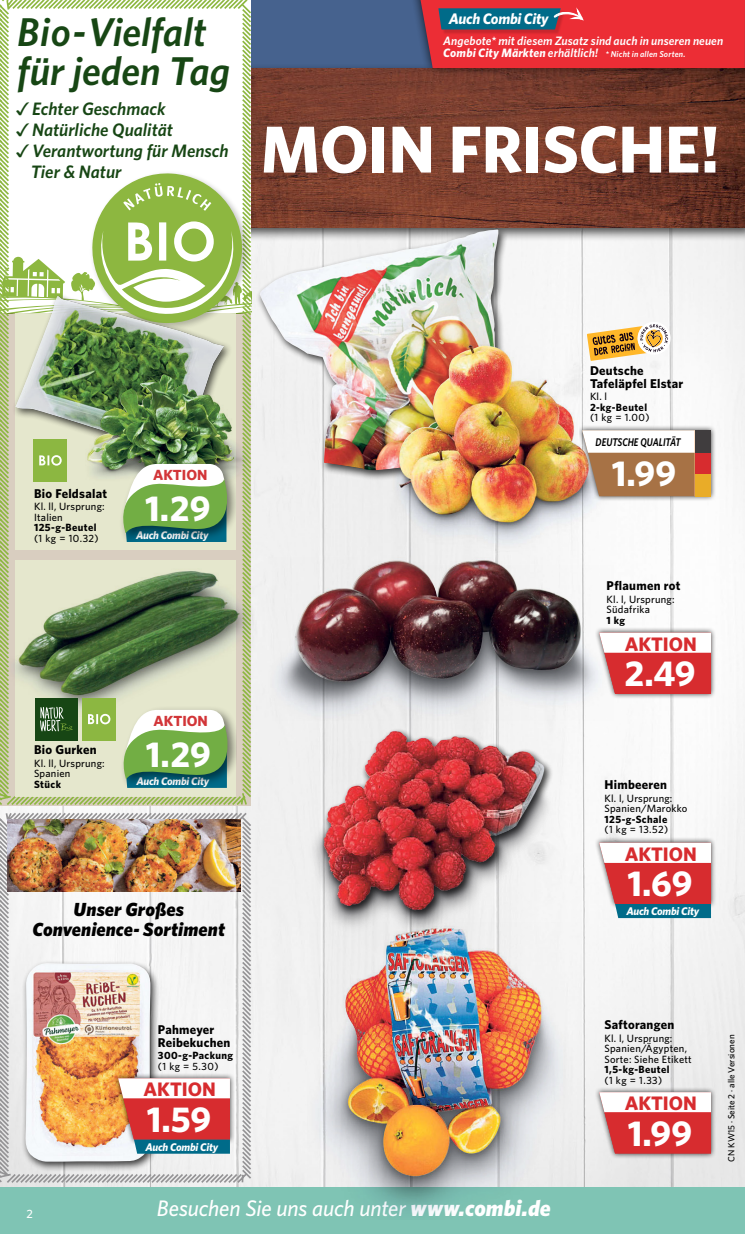
<style>
.page{position:relative;width:745px;height:1234px;background:#fff}
.page>*{position:absolute;margin:0;border:0;box-sizing:border-box;transform-origin:0 0}
.t1{font:700 66.45px "Whitney";letter-spacing:-.005em;color:#fff}
.t2{font:italic 600 40.2px/38.5px "Whitney";color:#174614}
.t3{font:700 36px "Whitney";color:#fff}
.t4{font:italic 500 22.5px "Whitney";letter-spacing:-.005em;color:#fff}
.t5{font:700 19.5px "Whitney";color:#d72c2f}
.t6{font:italic 900 18.9px/20.1px "Whitney";color:#000;text-align:center}
.t7{font:italic 600 18px/21px "Whitney";color:#174614}
.t8{font:italic 700 15.3px "Whitney";letter-spacing:-.02em;color:#fff}
.t9{font:700 14.7px "Whitney";color:#d23538}
.t10{font:700 12.75px/12.8px "Whitney";letter-spacing:.02em;color:#000}
.t11{font:italic 600 12.15px "Whitney";letter-spacing:.005em;color:#fff}
.t12{font:500 12px "Whitney";color:#fff}
.t13{font:italic 700 11.1px "Whitney";letter-spacing:-.02em;color:#fff}
.t14{font:italic 600 11.1px "Whitney";color:#000;scale:.83 1}
.t15{font:500 10.5px/10.5px "Whitney";letter-spacing:.02em;color:#000}
.t16{font:700 10.5px "Whitney";letter-spacing:.04em;color:#000}
.t17{font:500 9px "Whitney";color:#000}
.t18{font:italic 600 8.55px "Whitney";letter-spacing:.025em;color:#fff}
.s1{font-family:"Arial Unicode MS";font-weight:400;font-style:normal}
.s2{font-weight:700;font-size:12.15px}
.s3{font-size:12.15px}
.s4{font-weight:900}
</style>
<div class="page">
<img style="left:0;top:241px;width:744px;height:945px">
<div style="left:0;top:0;width:744px;height:68px;background:#46628e"></div>
<div style="left:0;top:63px;width:744px;height:178px;background:#000;opacity:.69"></div>
<img style="left:256px;top:68px;width:488px;height:159px">
<svg style="left:407px;top:0;width:337px;height:78px;background:#ba363f"></svg>
<div style="left:0;top:1186px;width:744px;height:47px;background:#7fc4b4"></div>
<svg style="left:586px;top:320px;width:85px;height:41px"></svg>
<div style="left:255px;top:226px;width:267px;height:254px;background:#000;opacity:.75"></div>
<img style="left:259px;top:229px;width:253px;height:241px">
<img style="left:358px;top:344px;width:279px;height:220px">
<div style="left:256px;top:564px;width:15px;height:161px;background:#f1f1f1"></div>
<img style="left:307px;top:922px;width:273px;height:288px">
<img style="left:268px;top:557px;width:345px;height:163px">
<div style="left:280px;top:726px;width:293px;height:214px;background:#f1f1f1"></div>
<div style="left:319px;top:727px;width:234px;height:193px;background:#000;opacity:.75"></div>
<img style="left:322px;top:732px;width:222px;height:179px">
<img style="left:345px;top:928px;width:195px;height:247px">
<img style="left:295px;top:559px;width:286px;height:122px">
<img style="left:398px;top:345px;width:190px;height:176px">
<div style="left:579px;top:424px;width:137px;height:77px;background:#000;opacity:.75"></div>
<svg style="left:582px;top:430px;width:112px;height:66px"></svg>
<hr style="left:694px;top:430px;width:1px;height:66px;background:#fff">
<div style="left:695px;top:452px;width:15px;height:23px;background:#d72c2f"></div>
<div style="left:695px;top:430px;width:15px;height:22px;background:#403d3e"></div>
<div style="left:695px;top:474px;width:15px;height:22px;background:#e9ac28"></div>
<div style="left:595px;top:627px;width:121px;height:72px;background:#000;opacity:.75"></div>
<svg style="left:598px;top:632px;width:112px;height:61px"></svg>
<div style="left:595px;top:1086px;width:121px;height:72px;background:#000;opacity:.75"></div>
<svg style="left:598px;top:1091px;width:112px;height:62px"></svg>
<div style="left:595px;top:836px;width:121px;height:73px;background:#000;opacity:.75"></div>
<svg style="left:598px;top:842px;width:112px;height:75px"></svg>
<img style="left:0;top:0;width:256px;height:1183px">
<h2 class="t2" style="left:17px;top:12px;width:214px">Bio-Vielfalt für jeden Tag</h2>
<h3 class="t7" style="left:16px;top:98px;width:151px"><span class="s1">✓</span>Echter Geschmack</h3>
<h3 class="t7" style="left:16px;top:119px;width:158px"><span class="s1">✓</span>Natürliche Qualität</h3>
<h3 class="t7" style="left:31px;top:140px;width:199px;text-indent:-15px"><span class="s1">✓</span>Verantwortung für Mensch<br>Tier &amp; Natur</h3>
<h3 class="t8" style="left:448px;top:9px;width:101px">Auch Combi City</h3>
<p class="t11" style="left:443px;top:32px;width:281px">Angebote* mit diesem Zusatz sind auch in unseren neuen</p>
<p class="t18" style="left:443px;top:49px;width:244px"><span class="s2">Combi City Märkten</span> <span class="s3">erhältlich!</span> * Nicht in allen Sorten.</p>
<h1 class="t1" style="left:261px;top:105px;width:460px">MOIN FRISCHE!</h1>
<p class="t10" style="left:34px;top:486px;width:74px">Bio Feldsalat</p>
<p class="t15" style="left:34px;top:501px;width:72px">Kl. ll, Ursprung:<br>Italien</p>
<p class="t16" style="left:34px;top:520px;width:64px">125-g-Beutel</p>
<p class="t15" style="left:34px;top:533px;width:66px">(1 kg = 10.32)</p>
<h3 class="t9" style="left:153px;top:465px;width:56px">AKTION</h3>
<h3 class="t3" style="left:145px;top:484px;width:67px">1.29</h3>
<p class="t13" style="left:136px;top:527px;width:74px">Auch Combi City</p>
<p class="t10" style="left:34px;top:743px;width:64px">Bio Gurken</p>
<p class="t15" style="left:34px;top:757px;width:72px">Kl. ll, Ursprung:<br>Spanien</p>
<p class="t16" style="left:34px;top:777px;width:28px">Stück</p>
<h3 class="t9" style="left:153px;top:710px;width:56px">AKTION</h3>
<h3 class="t3" style="left:146px;top:729px;width:67px">1.29</h3>
<p class="t13" style="left:136px;top:773px;width:74px">Auch Combi City</p>
<h3 class="t6" style="left:33px;top:898px;width:194px">Unser Großes<br>Convenience- Sortiment</h3>
<p class="t10" style="left:158px;top:1022px;width:74px">Pahmeyer<br>Reibekuchen</p>
<p class="t16" style="left:158px;top:1048px;width:77px">300-g-Packung</p>
<p class="t15" style="left:158px;top:1060px;width:62px">(1 kg = 5.30)</p>
<h3 class="t5" style="left:143px;top:1076px;width:74px">AKTION</h3>
<h3 class="t3" style="left:147px;top:1094px;width:66px">1.59</h3>
<p class="t13" style="left:145px;top:1138px;width:74px">Auch Combi City</p>
<p class="t10" style="left:589px;top:363px;width:95px">Deutsche<br>Tafeläpfel Elstar</p>
<p class="t15" style="left:589px;top:391px;width:19px">Kl. l</p>
<p class="t16" style="left:589px;top:400px;width:59px">2-kg-Beutel</p>
<p class="t15" style="left:589px;top:412px;width:61px">(1 kg = 1.00)</p>
<p class="t14" style="left:595px;top:434px;width:104px">DEUTSCHE QUALITÄT</p>
<h3 class="t3" style="left:611px;top:449px;width:66px">1.99</h3>
<p class="t10" style="left:606px;top:579px;width:75px">Pflaumen rot</p>
<p class="t15" style="left:606px;top:593px;width:69px">Kl. l, Ursprung:<br>Südafrika</p>
<p class="t16" style="left:606px;top:613px;width:20px">1 kg</p>
<h3 class="t5" style="left:624px;top:630px;width:74px">AKTION</h3>
<h3 class="t3" style="left:624px;top:649px;width:72px">2.49</h3>
<p class="t10" style="left:604px;top:777px;width:64px">Himbeeren</p>
<p class="t15" style="left:604px;top:792px;width:84px">Kl. l, Ursprung:<br>Spanien/Marokko</p>
<p class="t16" style="left:604px;top:811px;width:64px">125-g-Schale</p>
<p class="t15" style="left:604px;top:823px;width:65px">(1 kg = 13.52)</p>
<h3 class="t5" style="left:624px;top:840px;width:74px">AKTION</h3>
<h3 class="t3" style="left:627px;top:859px;width:66px">1.69</h3>
<p class="t13" style="left:626px;top:903px;width:74px">Auch Combi City</p>
<p class="t10" style="left:604px;top:1017px;width:71px">Saftorangen</p>
<p class="t15" style="left:604px;top:1032px;width:89px">Kl. l, Ursprung:<br>Spanien/Ägypten,<br>Sorte: Siehe Etikett</p>
<p class="t16" style="left:604px;top:1062px;width:67px">1,5-kg-Beutel</p>
<p class="t15" style="left:604px;top:1074px;width:59px">(1 kg = 1.33)</p>
<h3 class="t5" style="left:624px;top:1089px;width:74px">AKTION</h3>
<h3 class="t3" style="left:627px;top:1108px;width:66px">1.99</h3>
<p class="t17" style="left:724px;top:1161px;width:128px;rotate:-90deg">CN KW15 · Seite 2 · alle Versionen</p>
<p class="t12" style="left:26px;top:1205px;width:8px">2</p>
<h3 class="t4" style="left:157px;top:1193px;width:395px">Besuchen Sie uns auch unter <span class="s4">www.combi.de</span></h3>
</div>
